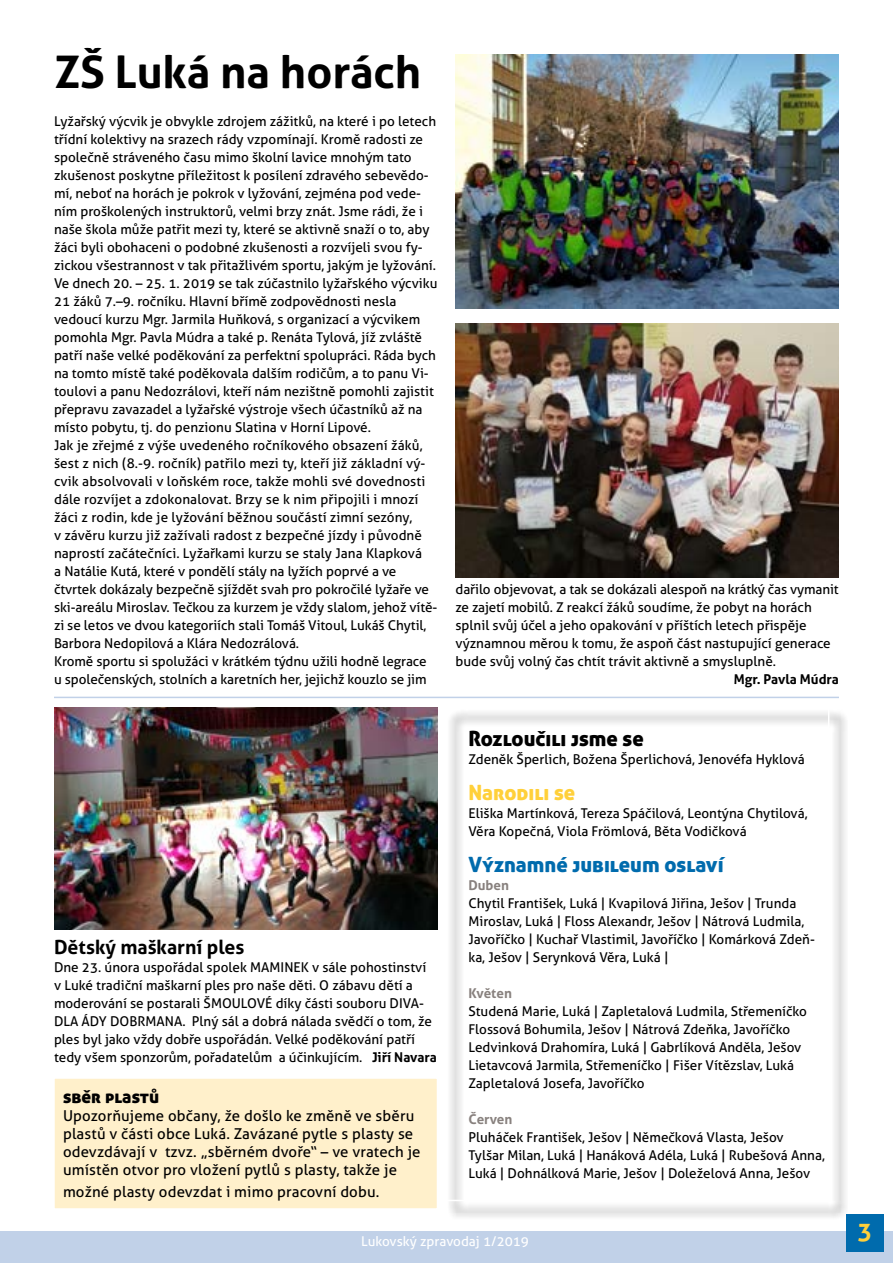
<style>
.page{position:relative;width:893px;height:1263px;background:#fff}
.page>*{position:absolute;margin:0;border:0;box-sizing:border-box;transform-origin:0 0}
.t1{font:700 45px "Aller";color:#000}
.t2{font:700 24.75px "Aller";color:#ffd03a}
.t3{font:21px "Aller Display";color:#006bad}
.t4{font:21px "Aller Display";color:#000}
.t5{font:21px "Aller Display";color:#ffd03a}
.t6{font:700 19.5px "Aller";color:#000}
.t7{font:18px "Aller Display";color:#000}
.t8{font:15px/18px "Aller";letter-spacing:.01em;color:#000}
.t9{font:13.5px/18px "Aller";color:#000}
.t10{font:13.5px "Aller";color:#fff}
.t11{font:700 13.5px "Aller";color:#88817e}
.t12{font:700 13.5px "Aller";color:#000}
.s1{font-weight:700}
</style>
<div class="page">
<div style="left:0;top:1231px;width:893px;height:32px;background:#c1d1e8"></div>
<div style="left:846px;top:1214px;width:37px;height:37px;background:#006bad"></div>
<img style="left:455px;top:55px;width:384px;height:253px">
<div style="left:447px;top:710px;width:400px;height:510px;background:#000;opacity:.75"></div>
<img style="left:455px;top:323px;width:384px;height:254px">
<hr style="left:54px;top:697px;width:785px;height:1px;background:#c1d1e8">
<img style="left:54px;top:707px;width:383px;height:222px">
<div style="left:53px;top:1077px;width:385px;height:133px;background:#fff0cb;border:2px solid #fff"></div>
<h1 class="t1" style="left:54px;top:44px;width:369px">ZŠ Luká na horách</h1>
<p class="t9" style="left:54px;top:112px;width:385px">Lyžařský výcvik je obvykle zdrojem zážitků, na které i po letech třídní kolektivy na srazech rády vzpomínají. Kromě radosti ze společně stráveného času mimo školní lavice mnohým tato zkušenost poskytne příležitost k posílení zdravého sebevědo&shy;mí, neboť na horách je pokrok v lyžování, zejména pod vede&shy;ním proškolených instruktorů, velmi brzy znát. Jsme rádi, že i naše škola může patřit mezi ty, které se aktivně snaží o to, aby žáci byli obohaceni o podobné zkušenosti a rozvíjeli svou fy&shy;zickou všestrannost v tak přitažlivém sportu, jakým je lyžování.<br>Ve dnech 20. – 25. 1. 2019 se tak zúčastnilo lyžařského výcviku 21 žáků 7.–9. ročníku. Hlavní břímě zodpovědnosti nesla vedoucí kurzu Mgr. Jarmila Huňková, s organizací a výcvikem pomohla Mgr. Pavla Múdra a také p. Renáta Tylová, jíž zvláště patří naše velké poděkování za perfektní spolupráci. Ráda bych na tomto místě také poděkovala dalším rodičům, a to panu Vi&shy;toulovi a panu Nedozrálovi, kteří nám nezištně pomohli zajistit přepravu zavazadel a lyžařské výstroje všech účastníků až na místo pobytu, tj. do penzionu Slatina v Horní Lipové.<br>Jak je zřejmé z výše uvedeného ročníkového obsazení žáků, šest z nich (8.-9. ročník) patřilo mezi ty, kteří již základní vý&shy;cvik absolvovali v loňském roce, takže mohli své dovednosti dále rozvíjet a zdokonalovat. Brzy se k nim připojili i mnozí žáci z rodin, kde je lyžování běžnou součástí zimní sezóny,<br>v závěru kurzu již zažívali radost z bezpečné jízdy i původně naprostí začátečníci. Lyžařkami kurzu se staly Jana Klapková<br>a Natálie Kutá, které v pondělí stály na lyžích poprvé a ve čtvrtek dokázaly bezpečně sjíždět svah pro pokročilé lyžaře ve ski-areálu Miroslav. Tečkou za kurzem je vždy slalom, jehož vítě&shy;zi se letos ve dvou kategoriích stali Tomáš Vitoul, Lukáš Chytil, Barbora Nedopilová a Klára Nedozrálová.<br>Kromě sportu si spolužáci v krátkém týdnu užili hodně legrace u společenských, stolních a karetních her, jejichž kouzlo se jim</p>
<h3 class="t6" style="left:54px;top:935px;width:192px">Dětský maškarní ples</h3>
<p class="t9" style="left:54px;top:958px;width:384px">Dne 23. února uspořádal spolek MAMINEK v sále pohostinství<br>v Luké tradiční maškarní ples pro naše děti. O zábavu dětí a moderování se postarali ŠMOULOVÉ díky části souboru DIVA-DLA ÁDY DOBRMANA. Plný sál a dobrá nálada svědčí o tom, že ples byl jako vždy dobře uspořádán. Velké poděkování patří tedy všem sponzorům, pořadatelům a účinkujícím. <span class="s1">Jiří Navara</span></p>
<h3 class="t7" style="left:63px;top:1085px;width:98px">sběr plastů</h3>
<p class="t8" style="left:63px;top:1106px;width:359px">Upozorňujeme občany, že došlo ke změně ve sběru plastů v části obce Luká. Zavázané pytle s plasty se odevzdávají v tzvz. „sběrném dvoře“ – ve vratech je umístěn otvor pro vložení pytlů s plasty, takže je</p>
<p class="t8" style="left:63px;top:1182px;width:318px">možné plasty odevzdat i mimo pracovní dobu.</p>
<p class="t9" style="left:455px;top:580px;width:385px">dařilo objevovat, a tak se dokázali alespoň na krátký čas vymanit ze zajetí mobilů. Z reakcí žáků soudíme, že pobyt na horách splnil svůj účel a jeho opakování v příštích letech přispěje významnou měrou k tomu, že aspoň část nastupující generace bude svůj volný čas chtít trávit aktivně a smysluplně.</p>
<p class="t12" style="left:734px;top:671px;width:107px">Mgr. Pavla Múdra</p>
<h3 class="t4" style="left:468px;top:725px;width:177px">Rozloučili jsme se</h3>
<p class="t9" style="left:468px;top:750px;width:338px">Zdeněk Šperlich, Božena Šperlichová, Jenovéfa Hyklová</p>
<h3 class="t5" style="left:468px;top:779px;width:108px">Narodili se</h3>
<p class="t9" style="left:468px;top:804px;width:341px">Eliška Martínková, Tereza Spáčilová, Leontýna Chytilová,<br>Věra Kopečná, Viola Frömlová, Běta Vodičková</p>
<h3 class="t3" style="left:468px;top:851px;width:257px">Významné jubileum oslaví</h3>
<p class="t11" style="left:468px;top:877px;width:42px">Duben</p>
<p class="t9" style="left:468px;top:894px;width:348px">Chytil František, Luká | Kvapilová Jiřina, Ješov | Trunda Miroslav, Luká | Floss Alexandr, Ješov | Nátrová Ludmila, Javoříčko | Kuchař Vlastimil, Javoříčko | Komárková Zdeň&shy;ka, Ješov | Serynková Věra, Luká |</p>
<p class="t11" style="left:468px;top:985px;width:45px">Květen</p>
<p class="t9" style="left:468px;top:1002px;width:340px">Studená Marie, Luká | Zapletalová Ludmila, Střemeníčko Flossová Bohumila, Ješov | Nátrová Zdeňka, Javoříčko Ledvinková Drahomíra, Luká | Gabrlíková Anděla, Ješov Lietavcová Jarmila, Střemeníčko | Fišer Vítězslav, Luká Zapletalová Josefa, Javoříčko</p>
<p class="t11" style="left:468px;top:1110px;width:45px">Červen</p>
<p class="t9" style="left:468px;top:1128px;width:358px">Pluháček František, Ješov | Němečková Vlasta, Ješov<br>Tylšar Milan, Luká | Hanáková Adéla, Luká | Rubešová Anna,<br>Luká | Dohnálková Marie, Ješov | Doleželová Anna, Ješov</p>
<p class="t10" style="left:361px;top:1233px;width:170px">Lukovský zpravodaj 1/2019</p>
<h2 class="t2" style="left:857px;top:1215px;width:16px">3</h2>
</div>
